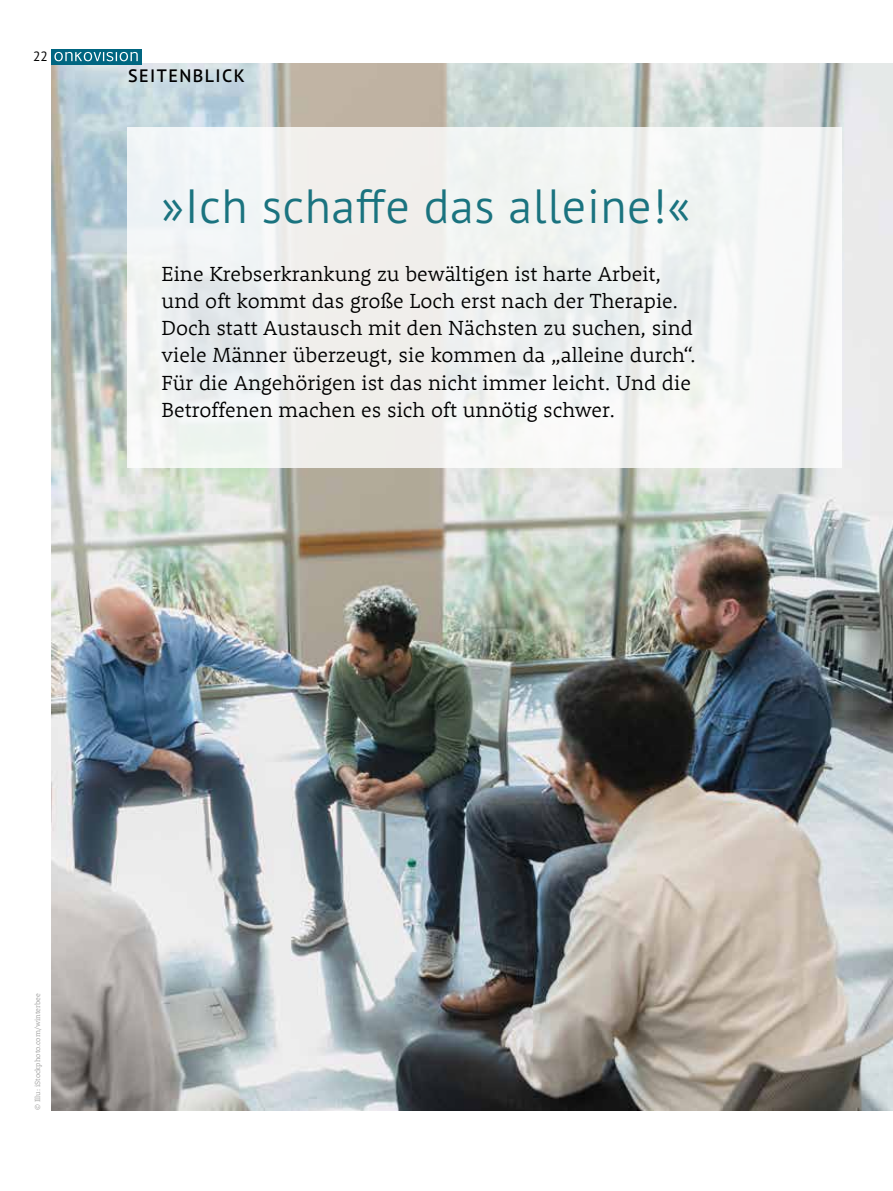
<style>
.page{position:relative;width:893px;height:1191px;background:#fff}
.page>*{position:absolute;margin:0;border:0;box-sizing:border-box;transform-origin:0 0}
.t1{font:300 48px "PT Sans Pro";letter-spacing:.01em;color:#1a737f}
.t2{font:300 21px/27px "Rooney";color:#000}
.t3{font:700 21px "PT Sans Pro";letter-spacing:.08em;color:#000}
.t4{font:600 18px "PT Sans Pro";letter-spacing:.08em;color:#000}
.t5{font:13.5px "PT Sans Pro";color:#000}
.t6{font:300 7.5px "Rooney";color:#9d9d9c}
</style>
<div class="page">
<img style="left:51px;top:64px;width:842px;height:1046px">
<div style="left:128px;top:128px;width:714px;height:340px;background:#f1f3f2"></div>
<div style="left:51px;top:49px;width:91px;height:15px;background:#006681"></div>
<svg style="left:54px;top:52px;width:84px;height:9px"></svg>
<p class="t5" style="left:33px;top:48px;width:16px">22</p>
<p class="t4" style="left:128px;top:64px;width:118px">SEITENBLICK</p>
<p class="t3" style="left:128px;top:64px;width:128px">INITIATIVEN</p>
<h1 class="t1" style="left:162px;top:175px;width:530px">»Ich schaffe das alleine!«</h1>
<p class="t2" style="left:162px;top:260px;width:536px">Eine Krebserkrankung zu bewältigen ist harte Arbeit, und oft kommt das große Loch erst nach der Therapie.<br>Doch statt Austausch mit den Nächsten zu suchen, sind viele Männer überzeugt, sie kommen da „alleine durch“.<br>Für die Angehörigen ist das nicht immer leicht. Und die Betroffenen machen es sich oft unnötig schwer.</p>
<p class="t6" style="left:33px;top:1110px;width:118px;rotate:-90deg">© Illu: iStockphoto.com/winterbee</p>
</div>
